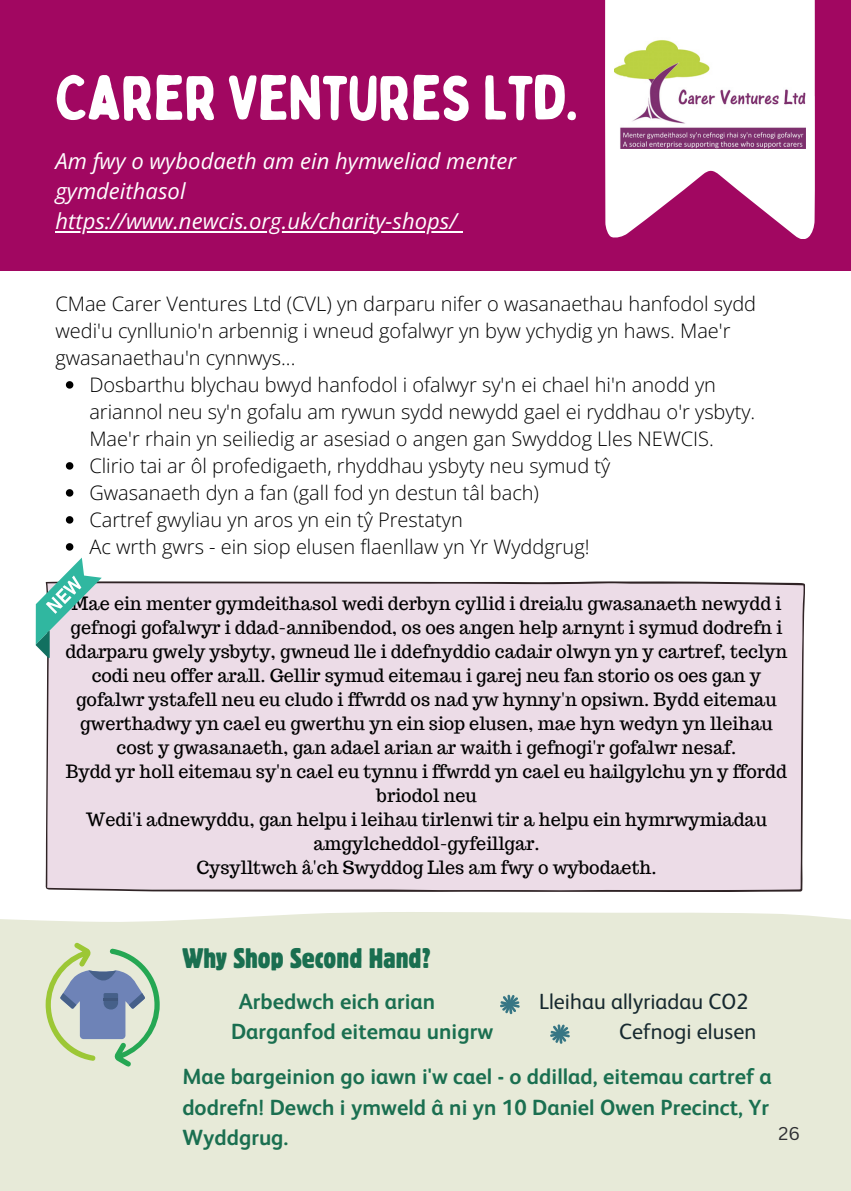
<style>
.page{position:relative;width:851px;height:1191px;background:#fff}
.page>*{position:absolute;margin:0;border:0;box-sizing:border-box;transform-origin:0 0}
.t1{font:62.8px "Bobby Jones Soft";letter-spacing:-.025em;color:#fff}
.t2{font:condensed 28px "Block W1 G";color:#1a6f50}
.t3{font:700 22px/30.6px "FS Albert Arabic";color:#1a6f50}
.t4{font:italic 22px/30px "Open Sans";color:#fff}
.t5{font:22px "FS Albert Arabic";color:#17292f}
.t6{font:300 20px/27px "Open Sans";color:#000}
.t7{font:18px/24px "Trocchi";color:#000;text-align:center}
.t8{font:18px "Canva Sans";color:#2e2f32}
</style>
<div class="page">
<div style="left:0;top:0;width:850px;height:270px;background:#a10761"></div>
<svg style="left:605px;top:0;width:209px;height:239px;fill:#fff"></svg>
<img style="left:614px;top:38px;width:191px;height:111px">
<div style="left:46px;top:581px;width:759px;height:311px;background:#ecdce7"></div>
<svg style="left:36px;top:558px;width:66px;height:100px"></svg>
<div style="left:0;top:912px;width:850px;height:279px;background:#e7ead8"></div>
<svg style="left:46px;top:942px;width:114px;height:125px;background:#b2c5b9"></svg>
<svg style="left:499px;top:995px;width:21px;height:19px"></svg>
<svg style="left:66px;top:381px;width:7px;height:8px"></svg>
<svg style="left:66px;top:462px;width:7px;height:8px"></svg>
<svg style="left:66px;top:489px;width:7px;height:8px"></svg>
<svg style="left:66px;top:516px;width:7px;height:8px"></svg>
<svg style="left:66px;top:543px;width:7px;height:8px"></svg>
<hr style="left:55px;top:231px;width:402px;height:1px;background:#fff">
<svg style="left:549px;top:1024px;width:21px;height:20px"></svg>
<p class="t1" style="left:55px;top:59px;width:524px">CARER VENTURES LTD.</p>
<p class="t4" style="left:55px;top:146px;width:462px">Am fwy o wybodaeth am ein hymweliad menter gymdeithasol</p>
<p class="t4" style="left:55px;top:206px;width:403px">https://www.newcis.org.uk/charity-shops/</p>
<p class="t6" style="left:55px;top:289px;width:702px">CMae Carer Ventures Ltd (CVL) yn darparu nifer o wasanaethau hanfodol sydd wedi'u cynllunio'n arbennig i wneud gofalwyr yn byw ychydig yn haws. Mae'r gwasanaethau'n cynnwys...</p>
<p class="t6" style="left:89px;top:370px;width:667px">Dosbarthu blychau bwyd hanfodol i ofalwyr sy'n ei chael hi'n anodd yn ariannol neu sy'n gofalu am rywun sydd newydd gael ei ryddhau o'r ysbyty.<br>Mae'r rhain yn seiliedig ar asesiad o angen gan Swyddog Lles NEWCIS.</p>
<p class="t6" style="left:89px;top:451px;width:522px">Clirio tai ar ôl profedigaeth, rhyddhau ysbyty neu symud tŷ</p>
<p class="t6" style="left:89px;top:478px;width:451px">Gwasanaeth dyn a fan (gall fod yn destun tâl bach)</p>
<p class="t6" style="left:89px;top:505px;width:375px">Cartref gwyliau yn aros yn ein tŷ Prestatyn</p>
<p class="t6" style="left:89px;top:532px;width:501px">Ac wrth gwrs - ein siop elusen flaenllaw yn Yr Wyddgrug!</p>
<h4 class="t7" style="left:65px;top:591px;width:723px">Mae ein menter gymdeithasol wedi derbyn cyllid i dreialu gwasanaeth newydd i gefnogi gofalwyr i ddad-annibendod, os oes angen help arnynt i symud dodrefn i ddarparu gwely ysbyty, gwneud lle i ddefnyddio cadair olwyn yn y cartref, teclyn codi neu offer arall. Gellir symud eitemau i garej neu fan storio os oes gan y gofalwr ystafell neu eu cludo i ffwrdd os nad yw hynny'n opsiwn. Bydd eitemau gwerthadwy yn cael eu gwerthu yn ein siop elusen, mae hyn wedyn yn lleihau cost y gwasanaeth, gan adael arian ar waith i gefnogi'r gofalwr nesaf.</h4>
<p class="t7" style="left:66px;top:759px;width:722px">Bydd yr holl eitemau sy'n cael eu tynnu i ffwrdd yn cael eu hailgylchu yn y ffordd briodol neu</p>
<p class="t7" style="left:86px;top:807px;width:682px">Wedi'i adnewyddu, gan helpu i leihau tirlenwi tir a helpu ein hymrwymiadau amgylcheddol-gyfeillgar.</p>
<h4 class="t7" style="left:196px;top:855px;width:461px">Cysylltwch â'ch Swyddog Lles am fwy o wybodaeth.</h4>
<p class="t2" style="left:182px;top:940px;width:250px">Why Shop Second Hand?</p>
<p class="t3" style="left:239px;top:986px;width:198px">Arbedwch eich arian</p>
<p class="t5" style="left:539px;top:988px;width:211px">Lleihau allyriadau CO2</p>
<p class="t3" style="left:231px;top:1016px;width:264px">Darganfod eitemau unigrw</p>
<p class="t5" style="left:619px;top:1019px;width:139px">Cefnogi elusen</p>
<p class="t3" style="left:182px;top:1061px;width:591px">Mae bargeinion go iawn i'w cael - o ddillad, eitemau cartref a dodrefn! Dewch i ymweld â ni yn 10 Daniel Owen Precinct, Yr<br>Wyddgrug.</p>
<h2 class="t8" style="left:778px;top:1121px;width:23px">26</h2>
</div>
